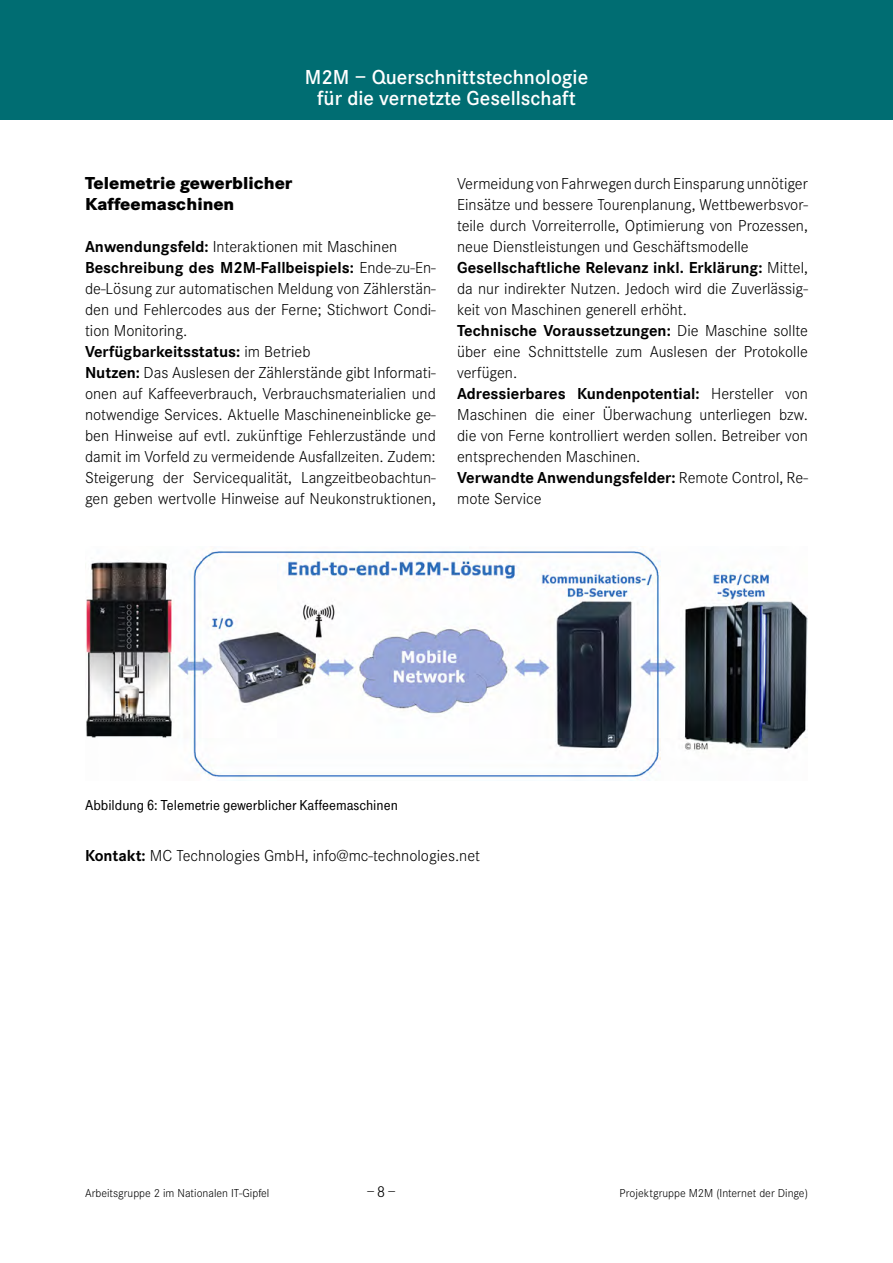
<style>
.page{position:relative;width:893px;height:1263px;background:#fff}
.page>*{position:absolute;margin:0;border:0;box-sizing:border-box;transform-origin:0 0}
.t1{font:600 21px/21px "Corporate S";color:#fff;text-align:center}
.t2{font:800 18px/21px "Corporate S";color:#000}
.t3{font:300 16.5px/21px "Corporate S";color:#000}
.t4{font:15px "Tele Grotesk Halb";color:#000}
.t5{font:300 12px "Corporate S";color:#000}
.s1{font-weight:700}
</style>
<div class="page">
<div style="left:0;top:0;width:893px;height:120px;background:#006d72"></div>
<img style="left:86px;top:550px;width:722px;height:228px">
<p class="t1" style="left:305px;top:67px;width:285px">M2M – Querschnittstechnologie für die vernetzte Gesellschaft</p>
<p class="t2" style="left:85px;top:173px;width:209px">Telemetrie gewerblicher<br>Kaffeemaschinen</p>
<p class="t3" style="left:85px;top:236px;width:352px"><span class="s1">Anwendungsfeld:</span> Interaktionen mit Maschinen <span class="s1">Beschreibung des M2M-Fallbeispiels:</span> Ende-zu-En&shy;de-Lösung zur automatischen Meldung von Zählerstän&shy;den und Fehlercodes aus der Ferne; Stichwort Condi&shy;tion Monitoring.<br><span class="s1">Verfügbarkeitsstatus:</span> im Betrieb<br><span class="s1">Nutzen:</span> Das Auslesen der Zählerstände gibt Informati&shy;onen auf Kaffeeverbrauch, Verbrauchsmaterialien und notwendige Services. Aktuelle Maschineneinblicke ge&shy;ben Hinweise auf evtl. zukünftige Fehlerzustände und damit im Vorfeld zu vermeidende Ausfallzeiten. Zudem:<br>Steigerung der Servicequalität, Langzeitbeobachtun&shy;gen geben wertvolle Hinweise auf Neukonstruktionen,</p>
<p class="t3" style="left:457px;top:173px;width:352px">Vermeidung von Fahrwegen durch Einsparung unnötiger Einsätze und bessere Tourenplanung, Wettbewerbsvor&shy;teile durch Vorreiterrolle, Optimierung von Prozessen, neue Dienstleistungen und Geschäftsmodelle <span class="s1">Gesellschaftliche Relevanz inkl. Erklärung:</span> Mittel, da nur indirekter Nutzen. Jedoch wird die Zuverlässig&shy;keit von Maschinen generell erhöht.<br><span class="s1">Technische Voraussetzungen:</span> Die Maschine sollte über eine Schnittstelle zum Auslesen der Protokolle verfügen.<br><span class="s1">Adressierbares Kundenpotential:</span> Hersteller von Maschinen die einer Überwachung unterliegen bzw. die von Ferne kontrolliert werden sollen. Betreiber von entsprechenden Maschinen.<br><span class="s1">Verwandte Anwendungsfelder:</span> Remote Control, Re&shy;mote Service</p>
<p class="t4" style="left:85px;top:797px;width:314px">Abbildung 6: Telemetrie gewerblicher Kaffeemaschinen</p>
<p class="t3" style="left:85px;top:845px;width:397px"><span class="s1">Kontakt:</span> MC Technologies GmbH, info@mc-technologies.net</p>
<p class="t5" style="left:85px;top:1186px;width:186px">Arbeitsgruppe 2 im Nationalen IT-Gipfel</p>
<p class="t3" style="left:366px;top:1181px;width:31px">–8–</p>
<p class="t5" style="left:619px;top:1186px;width:190px">Projektgruppe M2M (Internet der Dinge)</p>
</div>
